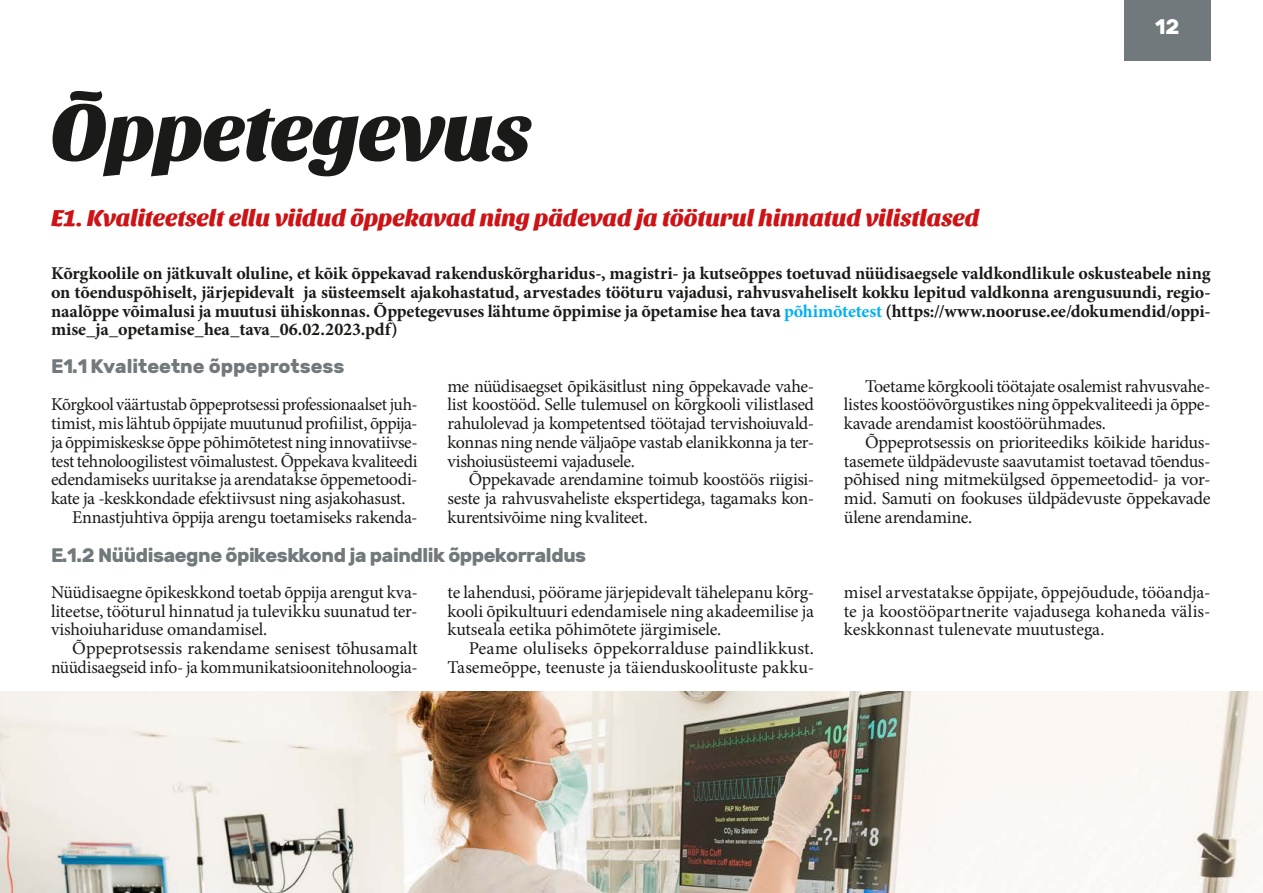
<style>
.page{position:relative;width:1263px;height:893px;background:#fff}
.page>*{position:absolute;margin:0;border:0;box-sizing:border-box;transform-origin:0 0}
.t1{font:82.5px "Sansita One";letter-spacing:-.03em;color:#1a1a18}
.t2{font:24px "Sansita One";letter-spacing:-.025em;color:#cd1316}
.t3{font:700 21px "Rubik";color:#fff}
.t4{font:700 19.5px "Rubik";letter-spacing:-.02em;color:#72797c}
.t5{font:18px/18.8px "Minion Pro";letter-spacing:-.02em;color:#1a1a18;text-align:justify}
.t6{font:700 18px/18.8px "Minion Pro";letter-spacing:-.005em;color:#1a1a18;text-align:justify}
.t7{font:18px/18.8px "Minion Pro";color:#1a1a18;text-align:right}
.s1{color:#00b1f3}
</style>
<div class="page">
<div style="left:1124px;top:0;width:86px;height:60px;background:#72797c"></div>
<img style="left:0;top:692px;width:1263px;height:201px">
<p class="t3" style="left:1155px;top:15px;width:26px">12</p>
<h1 class="t1" style="left:50px;top:85px;width:485px">Õppetegevus</h1>
<h2 class="t2" style="left:51px;top:204px;width:930px">E1. Kvaliteetselt ellu viidud õppekavad ning pädevad ja tööturul hinnatud vilistlased</h2>
<p class="t6" style="left:51px;top:264px;width:1161px">Kõrgkoolile on jätkuvalt oluline, et kõik õppekavad rakenduskõrgharidus-, magistri- ja kutseõppes toetuvad nüüdisaegsele valdkondlikule oskusteabele ning on tõenduspõhiselt, järjepidevalt ja süsteemselt ajakohastatud, arvestades tööturu vajadusi, rahvusvaheliselt kokku lepitud valdkonna arengusuundi, regio&shy;naalõppe võimalusi ja muutusi ühiskonnas. Õppetegevuses lähtume õppimise ja õpetamise hea tava <span class="s1">põhimõtetest</span> (https://www.nooruse.ee/dokumendid/oppi&shy;mise_ja_opetamise_hea_tava_06.02.2023.pdf)</p>
<p class="t4" style="left:51px;top:355px;width:295px">E1.1 Kvaliteetne õppeprotsess</p>
<p class="t5" style="left:51px;top:395px;width:368px">Kõrgkool väärtustab õppeprotsessi professionaalset juh-</p>
<p class="t5" style="left:51px;top:414px;width:368px">timist, mis lähtub õppijate muutunud profiilist, õppija-</p>
<p class="t5" style="left:51px;top:433px;width:368px">ja õppimiskeskse õppe põhimõtetest ning innovatiivse-</p>
<p class="t5" style="left:51px;top:451px;width:368px">test tehnoloogilistest võimalustest. Õppekava kvaliteedi</p>
<p class="t5" style="left:51px;top:470px;width:368px">edendamiseks uuritakse ja arendatakse õppemetoodi-</p>
<p class="t5" style="left:51px;top:489px;width:356px">kate ja -keskkondade efektiivsust ning asjakohasust.</p>
<p class="t5" style="left:72px;top:508px;width:347px">Ennastjuhtiva õppija arengu toetamiseks rakenda-</p>
<p class="t5" style="left:447px;top:376px;width:368px">me nüüdisaegset õpikäsitlust ning õppekavade vahe&shy;list koostööd. Selle tulemusel on kõrgkooli vilistlased rahulolevad ja kompetentsed töötajad tervishoiuvald&shy;konnas ning nende väljaõpe vastab elanikkonna ja ter&shy;vishoiusüsteemi vajadusele.</p>
<p class="t5" style="left:447px;top:470px;width:368px;text-indent:21px">Õppekavade arendamine toimub koostöös riigisi&shy;seste ja rahvusvaheliste ekspertidega, tagamaks kon&shy;kurentsivõime ning kvaliteet.</p>
<p class="t5" style="left:844px;top:376px;width:368px;text-indent:21px">Toetame kõrgkooli töötajate osalemist rahvusvahe&shy;listes koostöövõrgustikes ning õppekvaliteedi ja õppe&shy;kavade arendamist koostöörühmades.</p>
<p class="t5" style="left:844px;top:433px;width:368px;text-indent:21px">Õppeprotsessis on prioriteediks kõikide haridus&shy;tasemete üldpädevuste saavutamist toetavad tõendus&shy;põhised ning mitmekülgsed õppemeetodid- ja vor&shy;mid. Samuti on fookuses üldpädevuste õppekavade ülene arendamine.</p>
<p class="t4" style="left:51px;top:544px;width:537px">E.1.2 Nüüdisaegne õpikeskkond ja paindlik õppekorraldus</p>
<p class="t5" style="left:51px;top:583px;width:368px">Nüüdisaegne õpikeskkond toetab õppija arengut kva&shy;liteetse, tööturul hinnatud ja tulevikku suunatud ter&shy;vishoiuhariduse omandamisel.</p>
<p class="t5" style="left:51px;top:639px;width:368px;text-align:right">Õppeprotsessis rakendame senisest tõhusamalt nüüdisaegseid info- ja kommunikatsioonitehnoloogia-</p>
<p class="t5" style="left:447px;top:583px;width:368px">te lahendusi, pöörame järjepidevalt tähelepanu kõrg&shy;kooli õpikultuuri edendamisele ning akadeemilise ja kutseala eetika põhimõtete järgimisele.</p>
<p class="t7" style="left:447px;top:639px;width:368px">Peame oluliseks õppekorralduse paindlikkust.<br>Tasemeõppe, teenuste ja täienduskoolituste pakku-</p>
<p class="t5" style="left:844px;top:583px;width:368px">misel arvestatakse õppijate, õppejõudude, tööandja&shy;te ja koostööpartnerite vajadusega kohaneda välis&shy;keskkonnast tulenevate muutustega.</p>
</div>
